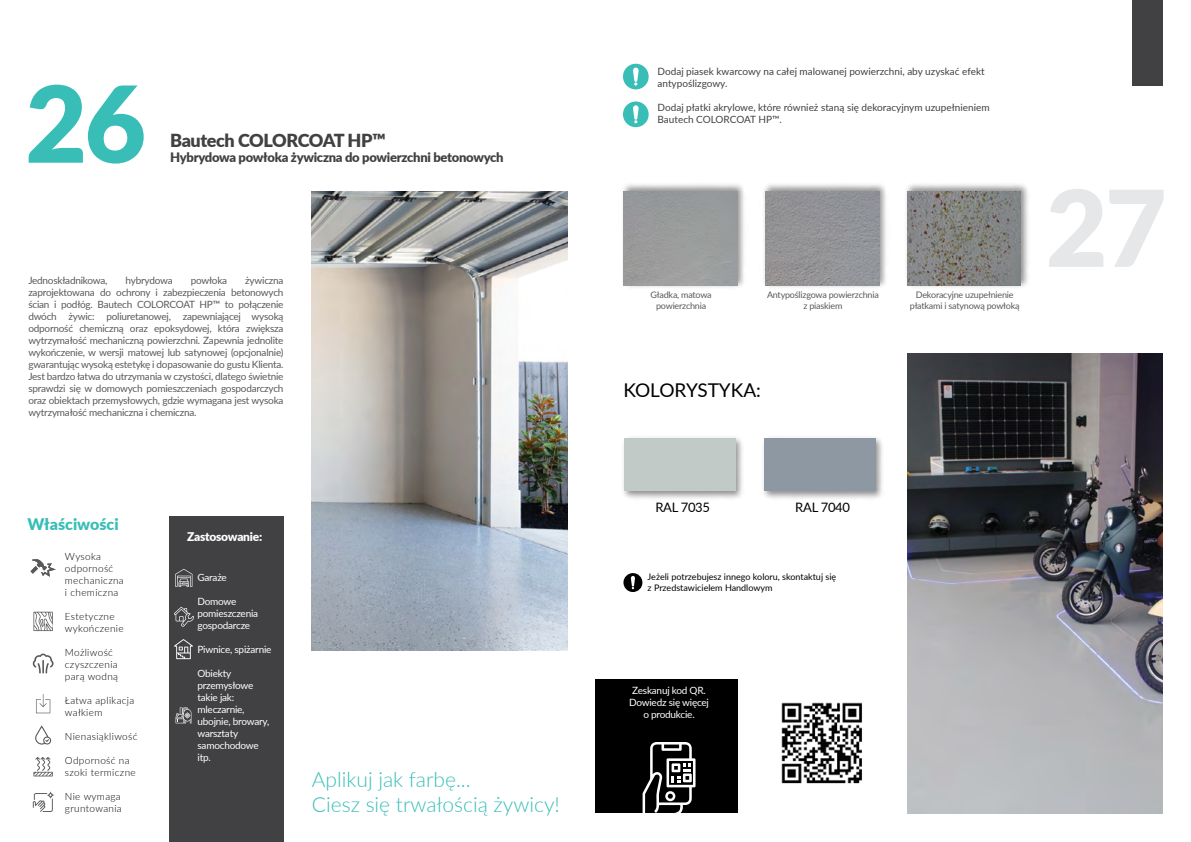
<style>
.page{position:relative;width:1191px;height:842px;background:#fff}
.page>*{position:absolute;margin:0;border:0;box-sizing:border-box;transform-origin:0 0}
.t1{font:900 106px "Lato";color:#39beb7}
.t2{font:900 106px "Lato";color:#e6e7e8}
.t3{font:300 21px/25.2px "Lato";color:#39beb7}
.t4{font:19px "Lato";color:#000}
.t5{font:900 18px "Lato";letter-spacing:-.025em;color:#414042}
.t6{font:900 16px "Lato";color:#39beb7}
.t7{font:900 13px "Lato";letter-spacing:-.02em;color:#414042}
.t8{font:13px "Lato";letter-spacing:-.02em;color:#000}
.t9{font:900 12px "Lato";letter-spacing:-.02em;color:#fff}
.t10{font:10px/12px "Lato";letter-spacing:-.02em;color:#58595b;text-align:justify}
.t11{font:10px/12px "Lato";letter-spacing:-.02em;color:#fff}
.t12{font:300 10px/12px "Lato";letter-spacing:.035em;color:#000}
.t13{font:10px/12px "Lato";color:#414042}
.t14{font:9px/10.8px "Lato";letter-spacing:-.02em;color:#58595b;text-align:center}
.t15{font:9px/10.8px "Lato";color:#000}
</style>
<div class="page">
<img style="left:312px;top:191px;width:256px;height:459px">
<div style="left:169px;top:516px;width:114px;height:326px;background:#414042"></div>
<svg style="left:32px;top:559px;width:24px;height:18px"></svg>
<svg style="left:31px;top:566px;width:7px;height:8px"></svg>
<svg style="left:33px;top:612px;width:20px;height:19px"></svg>
<svg style="left:33px;top:653px;width:21px;height:20px"></svg>
<svg style="left:36px;top:694px;width:14px;height:19px"></svg>
<svg style="left:35px;top:725px;width:17px;height:20px"></svg>
<svg style="left:33px;top:791px;width:21px;height:21px"></svg>
<svg style="left:33px;top:757px;width:20px;height:19px"></svg>
<svg style="left:176px;top:707px;width:15px;height:16px"></svg>
<svg style="left:175px;top:569px;width:17px;height:18px"></svg>
<svg style="left:174px;top:607px;width:20px;height:20px"></svg>
<svg style="left:174px;top:639px;width:19px;height:20px"></svg>
<img style="left:623px;top:184px;width:121px;height:104px">
<div style="left:624px;top:191px;width:113px;height:95px;background:#999c9c"></div>
<img style="left:764px;top:184px;width:122px;height:104px">
<img style="left:765px;top:191px;width:114px;height:95px">
<img style="left:906px;top:184px;width:122px;height:104px">
<img style="left:907px;top:191px;width:113px;height:95px">
<svg style="left:623px;top:64px;width:25px;height:25px"></svg>
<svg style="left:623px;top:101px;width:25px;height:26px"></svg>
<img style="left:623px;top:437px;width:120px;height:62px">
<div style="left:624px;top:438px;width:111px;height:53px;background:#c1cac7"></div>
<img style="left:763px;top:437px;width:120px;height:62px">
<div style="left:764px;top:438px;width:111px;height:53px;background:#8e98a3"></div>
<img style="left:781px;top:702px;width:81px;height:82px">
<svg style="left:623px;top:573px;width:19px;height:19px"></svg>
<img style="left:907px;top:354px;width:255px;height:460px">
<div style="left:1132px;top:0;width:30px;height:86px;background:#414042"></div>
<div style="left:595px;top:679px;width:143px;height:134px;background:#000"></div>
<svg style="left:642px;top:742px;width:53px;height:71px"></svg>
<h1 class="t1" style="left:25px;top:44px;width:122px">26</h1>
<h3 class="t5" style="left:170px;top:127px;width:217px">Bautech COLORCOAT HP™</h3>
<h3 class="t7" style="left:170px;top:148px;width:335px">Hybrydowa powłoka żywiczna do powierzchni betonowych</h3>
<p class="t10" style="left:28px;top:274px;width:81px">Jednoskładnikowa,</p>
<p class="t10" style="left:126px;top:274px;width:49px">hybrydowa</p>
<p class="t10" style="left:191px;top:274px;width:38px">powłoka</p>
<p class="t10" style="left:28px;top:274px;width:257px;text-indent:217px">żywiczna zaprojektowana do ochrony i zabezpieczenia betonowych ścian i podłóg. Bautech COLORCOAT HP™ to połączenie dwóch żywic: poliuretanowej, zapewniającej wysoką odporność chemiczną oraz epoksydowej, która zwiększa wytrzymałość mechaniczną powierzchni. Zapewnia jednolite wykończenie, w wersji matowej lub satynowej (opcjonalnie) gwarantując wysoką estetykę i dopasowanie do gustu Klienta.<br>Jest bardzo łatwa do utrzymania w czystości, dlatego świetnie sprawdzi się w domowych pomieszczeniach gospodarczych oraz obiektach przemysłowych, gdzie wymagana jest wysoka wytrzymałość mechaniczna i chemiczna.</p>
<h3 class="t6" style="left:27px;top:512px;width:93px">Właściwości</h3>
<p class="t12" style="left:65px;top:550px;width:60px">Wysoka odporność mechaniczna i chemiczna</p>
<p class="t12" style="left:65px;top:610px;width:60px">Estetyczne wykończenie</p>
<p class="t12" style="left:65px;top:646px;width:55px">Możliwość czyszczenia parą wodną</p>
<p class="t12" style="left:65px;top:694px;width:71px">Łatwa aplikacja wałkiem</p>
<p class="t12" style="left:65px;top:730px;width:74px">Nienasiąkliwość</p>
<p class="t12" style="left:65px;top:754px;width:72px">Odporność na szoki termiczne</p>
<p class="t12" style="left:65px;top:790px;width:58px">Nie wymaga gruntowania</p>
<p class="t9" style="left:187px;top:528px;width:77px">Zastosowanie:</p>
<p class="t11" style="left:197px;top:571px;width:31px">Garaże</p>
<p class="t11" style="left:197px;top:595px;width:62px">Domowe pomieszczenia gospodarcze</p>
<p class="t11" style="left:197px;top:643px;width:75px">Piwnice, spiżarnie</p>
<p class="t11" style="left:197px;top:667px;width:73px">Obiekty przemysłowe takie jak: mleczarnie, ubojnie, browary, warsztaty samochodowe itp.</p>
<h2 class="t3" style="left:312px;top:766px;width:249px">Aplikuj jak farbę...<br>Ciesz się trwałością żywicy!</h2>
<p class="t13" style="left:657px;top:65px;width:328px">Dodaj piasek kwarcowy na całej malowanej powierzchni, aby uzyskać efekt antypoślizgowy.</p>
<p class="t13" style="left:657px;top:101px;width:333px">Dodaj płatki akrylowe, które również staną się dekoracyjnym uzupełnieniem<br>Bautech COLORCOAT HP™.</p>
<p class="t14" style="left:650px;top:289px;width:63px">Gładka, matowa powierzchnia</p>
<p class="t14" style="left:767px;top:289px;width:113px">Antypoślizgowa powierzchnia z piaskiem</p>
<p class="t14" style="left:910px;top:289px;width:111px">Dekoracyjne uzupełnienie płatkami i satynową powłoką</p>
<h3 class="t4" style="left:623px;top:376px;width:139px">KOLORYSTYKA:</h3>
<h1 class="t2" style="left:1046px;top:148px;width:122px">27</h1>
<h3 class="t8" style="left:655px;top:498px;width:56px">RAL 7035</h3>
<h3 class="t8" style="left:795px;top:498px;width:56px">RAL 7040</h3>
<p class="t15" style="left:647px;top:571px;width:190px">Jeżeli potrzebujesz innego koloru, skontaktuj się z Przedstawicielem Handlowym</p>
<p class="t11" style="left:629px;top:684px;width:81px;text-align:center">Zeskanuj kod QR.<br>Dowiedz się więcej o produkcie.</p>
</div>
